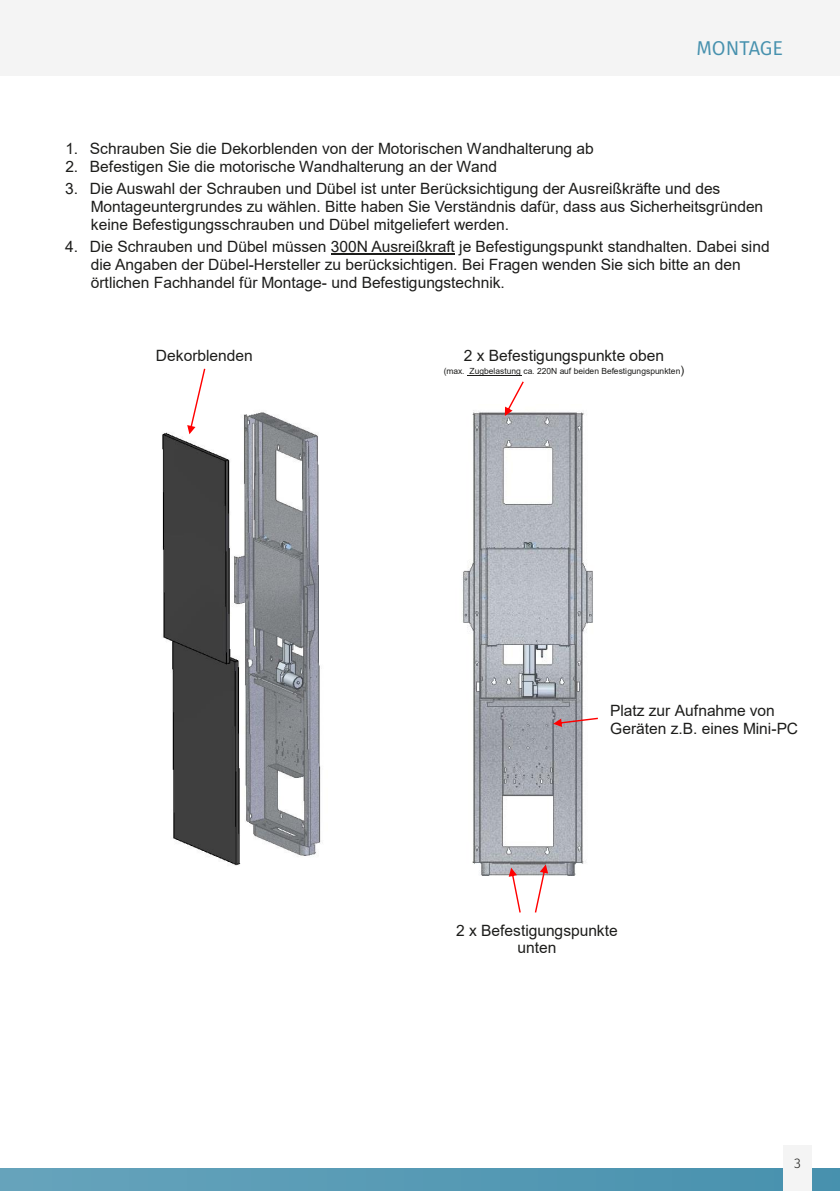
<style>
.page{position:relative;width:840px;height:1191px;background:#fff}
.page>*{position:absolute;margin:0;border:0;box-sizing:border-box;transform-origin:0 0}
.t1{font:20px "Fira Sans";letter-spacing:-.005em;color:#4791ae}
.t2{font:15.6px/17.8px "Arial";color:#1d1d1b}
.t3{font:300 14px "Fira Sans";color:#1d1d1b}
.t4{font:8.4px "Arial";letter-spacing:.005em;color:#1d1d1b}
.s1{font-size:11.4px}
</style>
<div class="page">
<div style="left:0;top:1168px;width:839px;height:23px;background:linear-gradient(to right,#66a4bc,#4791ae)"></div>
<div style="left:782px;top:1145px;width:29px;height:46px;background:#f4f4f4"></div>
<div style="left:0;top:0;width:839px;height:75px;background:#f4f4f4"></div>
<img style="left:162px;top:412px;width:159px;height:454px">
<img style="left:462px;top:410px;width:136px;height:466px">
<hr style="left:331px;top:254px;width:123px;height:1px;background:#1d1d1b">
<svg style="left:553px;top:717px;width:44px;height:10px"></svg>
<hr style="left:467px;top:375px;width:54px;height:1px;background:#1d1d1b">
<svg style="left:534px;top:864px;width:14px;height:48px"></svg>
<svg style="left:508px;top:867px;width:12px;height:45px"></svg>
<svg style="left:504px;top:381px;width:19px;height:35px"></svg>
<svg style="left:187px;top:369px;width:18px;height:65px"></svg>
<p class="t1" style="left:696px;top:33px;width:88px">MONTAGE</p>
<p class="t2" style="left:65px;top:140px;width:529px">1. Schrauben Sie die Dekorblenden von der Motorischen Wandhalterung ab</p>
<p class="t2" style="left:65px;top:158px;width:433px">2. Befestigen Sie die motorische Wandhalterung an der Wand</p>
<p class="t2" style="left:91px;top:180px;width:673px;text-indent:-25px">3. Die Auswahl der Schrauben und Dübel ist unter Berücksichtigung der Ausreißkräfte und des<br>Montageuntergrundes zu wählen. Bitte haben Sie Verständnis dafür, dass aus Sicherheitsgründen keine Befestigungsschrauben und Dübel mitgeliefert werden.</p>
<p class="t2" style="left:91px;top:238px;width:680px;text-indent:-25px">4. Die Schrauben und Dübel müssen 300N Ausreißkraft je Befestigungspunkt standhalten. Dabei sind die Angaben der Dübel-Hersteller zu berücksichtigen. Bei Fragen wenden Sie sich bitte an den örtlichen Fachhandel für Montage- und Befestigungstechnik.</p>
<p class="t2" style="left:156px;top:346px;width:98px">Dekorblenden</p>
<p class="t2" style="left:463px;top:346px;width:202px">2 x Befestigungspunkte oben</p>
<p class="t4" style="left:443px;top:366px;width:242px">(max. Zugbelastung ca. 220N auf beiden Befestigungspunkten<span class="s1">)</span></p>
<p class="t2" style="left:609px;top:701px;width:189px">Platz zur Aufnahme von<br>Geräten z.B. eines Mini-PC</p>
<p class="t2" style="left:456px;top:921px;width:163px;text-align:center">2 x Befestigungspunkte unten</p>
<p class="t3" style="left:793px;top:1153px;width:8px">3</p>
</div>
